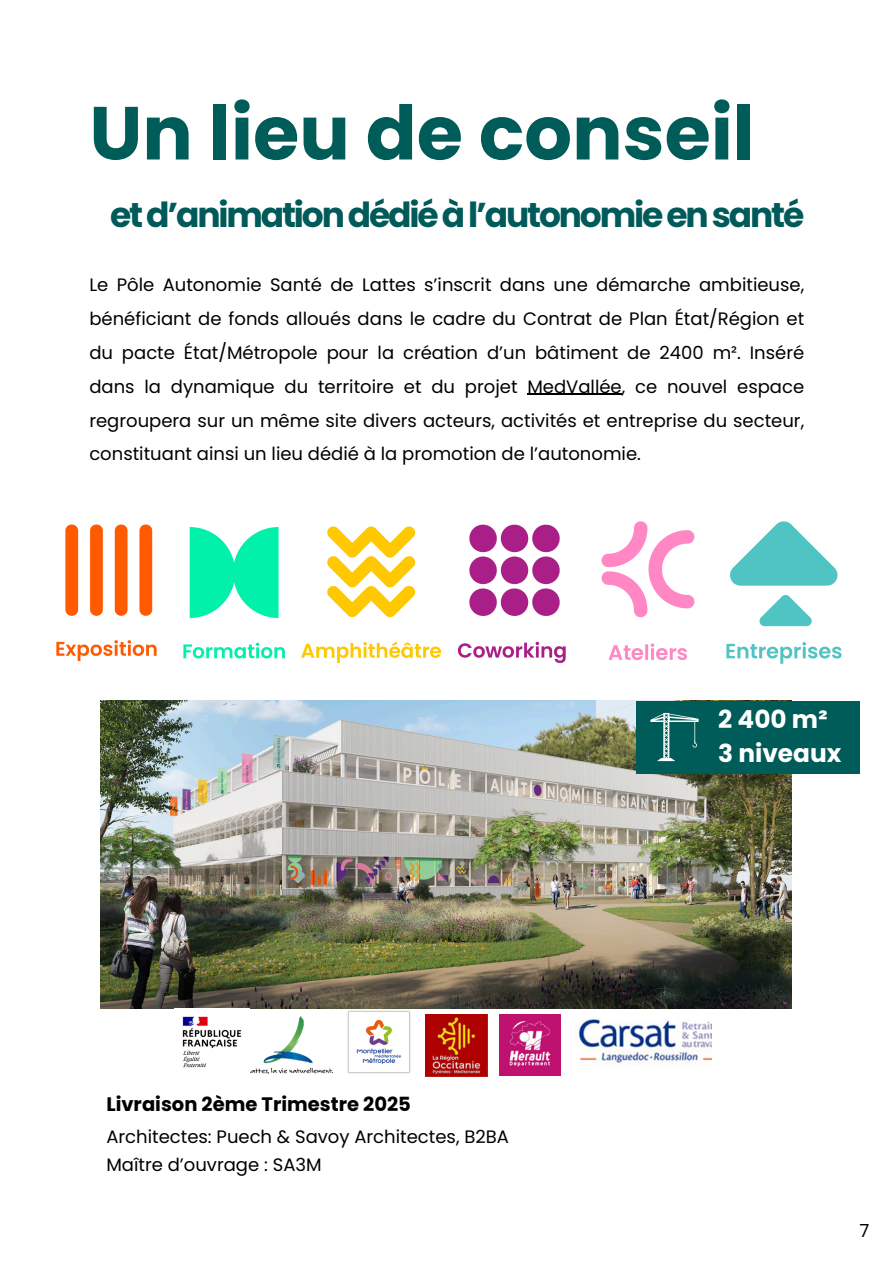
<style>
.page{position:relative;width:894px;height:1264px;background:#fff}
.page>*{position:absolute;margin:0;border:0;box-sizing:border-box;transform-origin:0 0}
.t1{font:700 75px "Poppins";color:#005c58}
.t2{font:700 34.5px "Poppins";letter-spacing:-.065em;color:#005a5a}
.t3{font:700 24.75px/33.8px "Poppins";color:#fff}
.t4{font:700 19.5px "Poppins";color:#000}
.t5{font:18px/33.8px "Poppins";color:#000;text-align:justify}
</style>
<div class="page">
<img style="left:100px;top:700px;width:691px;height:308px">
<div style="left:635px;top:700px;width:224px;height:73px;background:#005c58"></div>
<svg style="left:650px;top:713px;width:48px;height:48px"></svg>
<img style="left:250px;top:1016px;width:83px;height:57px">
<img style="left:345px;top:1008px;width:67px;height:66px">
<img style="left:425px;top:1014px;width:62px;height:62px">
<img style="left:499px;top:1014px;width:61px;height:61px">
<img style="left:182px;top:1016px;width:60px;height:52px">
<img style="left:578px;top:1018px;width:133px;height:47px">
<img style="left:56px;top:524px;width:101px;height:137px">
<img style="left:312px;top:526px;width:129px;height:137px">
<img style="left:183px;top:527px;width:129px;height:132px">
<img style="left:457px;top:524px;width:106px;height:140px">
<img style="left:563px;top:521px;width:132px;height:142px">
<img style="left:726px;top:521px;width:116px;height:143px">
<hr style="left:527px;top:394px;width:94px;height:1px;background:#000">
<p class="t1" style="left:89px;top:81px;width:667px">Un lieu de conseil</p>
<p class="t2" style="left:110px;top:191px;width:695px">etd’animationdédiéàl’autonomieensanté</p>
<h1 class="t5" style="left:89px;top:268px;width:716px">Le Pôle Autonomie Santé de Lattes s’inscrit dans une démarche ambitieuse, bénéficiant de fonds alloués dans le cadre du Contrat de Plan État/Région et du pacte État/Métropole pour la création d’un bâtiment de 2400 m². Inséré dans la dynamique du territoire et du projet MedVallée, ce nouvel espace regroupera sur un même site divers acteurs, activités et entreprise du secteur, constituant ainsi un lieu dédié à la promotion de l’autonomie.</h1>
<p class="t3" style="left:718px;top:702px;width:125px">2 400 m²<br>3 niveaux</p>
<p class="t4" style="left:106px;top:1090px;width:306px">Livraison 2ème Trimestre 2025</p>
<h2 class="t5" style="left:106px;top:1119px;width:404px">Architectes: Puech &amp; Savoy Architectes, B2BA</h2>
<p class="t5" style="left:106px;top:1147px;width:217px">Maître d’ouvrage : SA3M</p>
<p class="t5" style="left:859px;top:1213px;width:11px">7</p>
</div>
